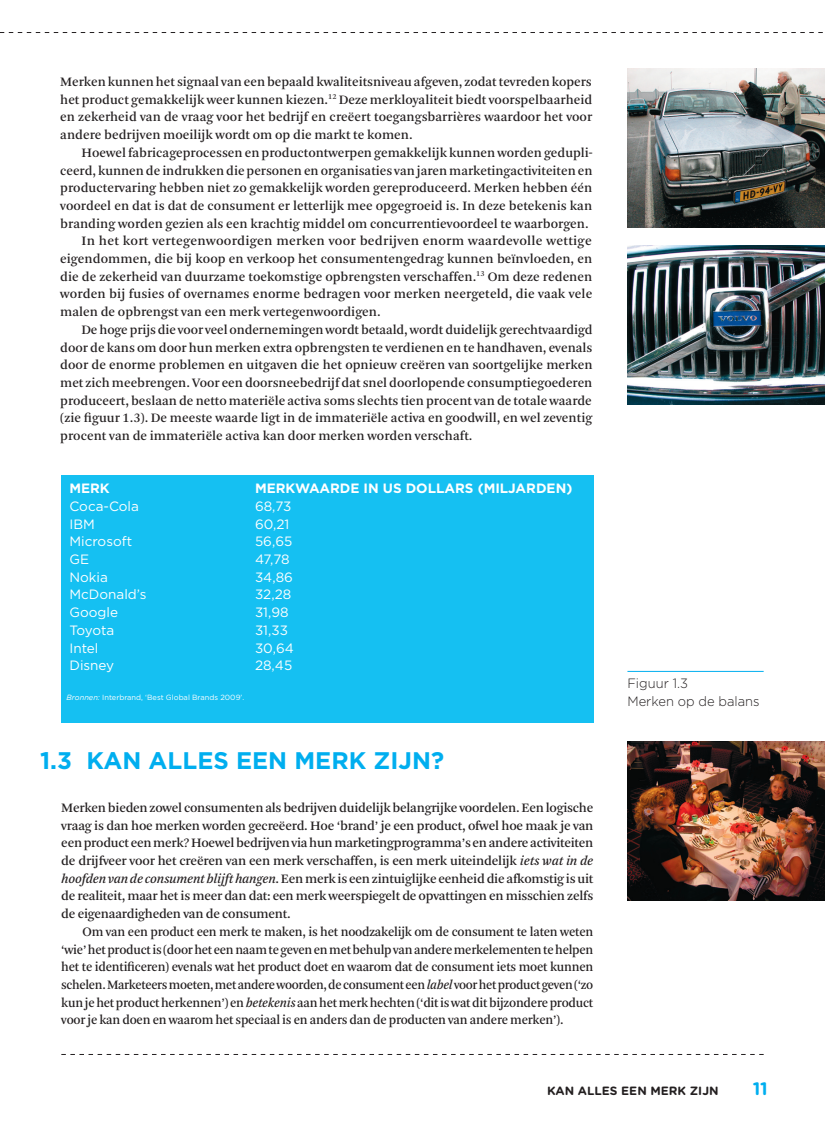
<style>
.page{position:relative;width:825px;height:1122px;background:#fff}
.page>*{position:absolute;margin:0;border:0;box-sizing:border-box;transform-origin:0 0}
.t1{font:700 24px "Gotham";color:#00aeef}
.t2{font:700 18px "Gotham Rounded";color:#00aeef}
.t3{font:13.5px/17.7px "Arnhem";color:#231f20;text-align:justify}
.t4{font:13.5px/17.7px "Arnhem";color:#231f20;text-align:justify;scale:.96 1}
.t5{font:13.5px "Gotham";color:#fff}
.t6{font:700 13.5px "Gotham";color:#fff}
.t7{font:300 13.5px/17.7px "Gotham";color:#231f20;scale:.96 1}
.t8{font:700 12px "Gotham Rounded";color:#231f20}
.t9{font:7.5px "Gotham";color:#fff}
.s1{font-style:italic}
</style>
<div class="page">
<div style="left:61px;top:475px;width:532px;height:248px;background:#15c0f2"></div>
<img style="left:627px;top:68px;width:197px;height:160px">
<img style="left:627px;top:245px;width:197px;height:160px">
<img style="left:627px;top:741px;width:197px;height:159px">
<hr style="left:627px;top:671px;width:136px;height:1px;background:#00aeef">
<svg style="left:61px;top:1054px;width:702px;height:1px"></svg>
<svg style="left:0;top:32px;width:823px;height:1px"></svg>
<p class="t3" style="left:60px;top:73px;width:533px">Merken kunnen het signaal van een bepaald kwaliteitsniveau afgeven, zodat tevreden kopers het product gemakkelijk weer kunnen kiezen.<sup>12</sup> Deze merkloyaliteit biedt voorspelbaarheid en zekerheid van de vraag voor het bedrijf en creëert toegangsbarrières waardoor het voor andere bedrijven moeilijk wordt om op die markt te komen.</p>
<p class="t3" style="left:81px;top:144px;width:512px">Hoewel fabricageprocessen en productontwerpen gemakkelijk kunnen worden gedupli-</p>
<p class="t3" style="left:60px;top:162px;width:533px">ceerd, kunnen de indrukken die personen en organisaties van jaren marketingactiviteiten en</p>
<p class="t3" style="left:60px;top:179px;width:533px">productervaring hebben niet zo gemakkelijk worden gereproduceerd. Merken hebben één</p>
<p class="t3" style="left:60px;top:197px;width:533px">voordeel en dat is dat de consument er letterlijk mee opgegroeid is. In deze betekenis kan</p>
<p class="t3" style="left:60px;top:215px;width:529px">branding worden gezien als een krachtig middel om concurrentievoordeel te waarborgen.</p>
<p class="t3" style="left:81px;top:233px;width:511px">In het kort vertegenwoordigen merken voor bedrijven enorm waardevolle wettige</p>
<p class="t3" style="left:60px;top:250px;width:533px">eigendommen, die bij koop en verkoop het consumentengedrag kunnen beïnvloeden, en</p>
<p class="t3" style="left:60px;top:268px;width:533px">die de zekerheid van duurzame toekomstige opbrengsten verschaffen.<sup>13</sup> Om deze redenen</p>
<p class="t3" style="left:60px;top:286px;width:533px">worden bij fusies of overnames enorme bedragen voor merken neergeteld, die vaak vele</p>
<p class="t3" style="left:60px;top:303px;width:322px">malen de opbrengst van een merk vertegenwoordigen.</p>
<p class="t3" style="left:81px;top:321px;width:512px">De hoge prijs die voor veel ondernemingen wordt betaald, wordt duidelijk gerechtvaardigd</p>
<p class="t3" style="left:60px;top:339px;width:533px">door de kans om door hun merken extra opbrengsten te verdienen en te handhaven, evenals</p>
<p class="t3" style="left:60px;top:356px;width:533px">door de enorme problemen en uitgaven die het opnieuw creëren van soortgelijke merken</p>
<p class="t3" style="left:60px;top:374px;width:533px">met zich meebrengen. Voor een doorsneebedrijf dat snel doorlopende consumptiegoederen</p>
<p class="t3" style="left:60px;top:392px;width:533px">produceert, beslaan de netto materiële activa soms slechts tien procent van de totale waarde</p>
<p class="t3" style="left:60px;top:410px;width:533px">(zie figuur 1.3). De meeste waarde ligt in de immateriële activa en goodwill, en wel zeventig</p>
<p class="t3" style="left:60px;top:427px;width:413px">procent van de immateriële activa kan door merken worden verschaft.</p>
<p class="t6" style="left:69px;top:480px;width:42px">MERK</p>
<p class="t6" style="left:255px;top:480px;width:318px">MERKWAARDE IN US DOLLARS (MILJARDEN)</p>
<p class="t5" style="left:69px;top:499px;width:71px">Coca-Cola</p>
<p class="t5" style="left:255px;top:499px;width:38px">68,73</p>
<p class="t5" style="left:69px;top:516px;width:27px">IBM</p>
<p class="t5" style="left:255px;top:516px;width:36px">60,21</p>
<p class="t5" style="left:69px;top:534px;width:64px">Microsoft</p>
<p class="t5" style="left:255px;top:534px;width:39px">56,65</p>
<p class="t5" style="left:69px;top:552px;width:21px">GE</p>
<p class="t5" style="left:255px;top:552px;width:36px">47,78</p>
<p class="t5" style="left:69px;top:569px;width:40px">Nokia</p>
<p class="t5" style="left:255px;top:569px;width:39px">34,86</p>
<p class="t5" style="left:69px;top:587px;width:79px">McDonald’s</p>
<p class="t5" style="left:255px;top:587px;width:38px">32,28</p>
<p class="t5" style="left:69px;top:605px;width:50px">Google</p>
<p class="t5" style="left:255px;top:605px;width:35px">31,98</p>
<p class="t5" style="left:69px;top:622px;width:46px">Toyota</p>
<p class="t5" style="left:255px;top:622px;width:34px">31,33</p>
<p class="t5" style="left:69px;top:640px;width:31px">Intel</p>
<p class="t5" style="left:255px;top:640px;width:40px">30,64</p>
<p class="t5" style="left:69px;top:658px;width:46px">Disney</p>
<p class="t5" style="left:255px;top:658px;width:39px">28,45</p>
<p class="t9" style="left:66px;top:693px;width:179px"><span class="s1">Bronnen:</span> Interbrand, ‘Best Global Brands 2009’.</p>
<h1 class="t1" style="left:40px;top:746px;width:405px">1.3 KAN ALLES EEN MERK ZIJN?</h1>
<p class="t3" style="left:61px;top:799px;width:533px">Merken bieden zowel consumenten als bedrijven duidelijk belangrijke voordelen. Een logische vraag is dan hoe merken worden gecreëerd. Hoe ‘brand’ je een product, ofwel hoe maak je van een product een merk? Hoewel bedrijven via hun marketingprogramma’s en andere activiteiten de drijfveer voor het creëren van een merk verschaffen, is een merk uiteindelijk <span class="s1">iets wat in de hoofden van de consument blijft hangen</span>. Een merk is een zintuiglijke eenheid die afkomstig is uit de realiteit, maar het is meer dan dat: een merk weerspiegelt de opvattingen en misschien zelfs de eigenaardigheden van de consument.</p>
<p class="t4" style="left:61px;top:923px;width:555px;text-indent:21px">Om van een product een merk te maken, is het noodzakelijk om de consument te laten weten ‘wie’ het product is (door het een naam te geven en met behulp van andere merkelementen te helpen het te identificeren) evenals wat het product doet en waarom dat de consument iets moet kunnen schelen. Marketeers moeten, met andere woorden, de consument een <span class="s1">label</span> voor het product geven (‘zo kun je het product herkennen’) en <span class="s1">betekenis</span> aan het merk hechten (‘dit is wat dit bijzondere product voor je kan doen en waarom het speciaal is en anders dan de producten van andere merken’).</p>
<p class="t7" style="left:627px;top:674px;width:139px">Figuur 1.3<br>Merken op de balans</p>
<p class="t8" style="left:546px;top:1082px;width:173px">KAN ALLES EEN MERK ZIJN</p>
<h2 class="t2" style="left:752px;top:1075px;width:17px">11</h2>
</div>
